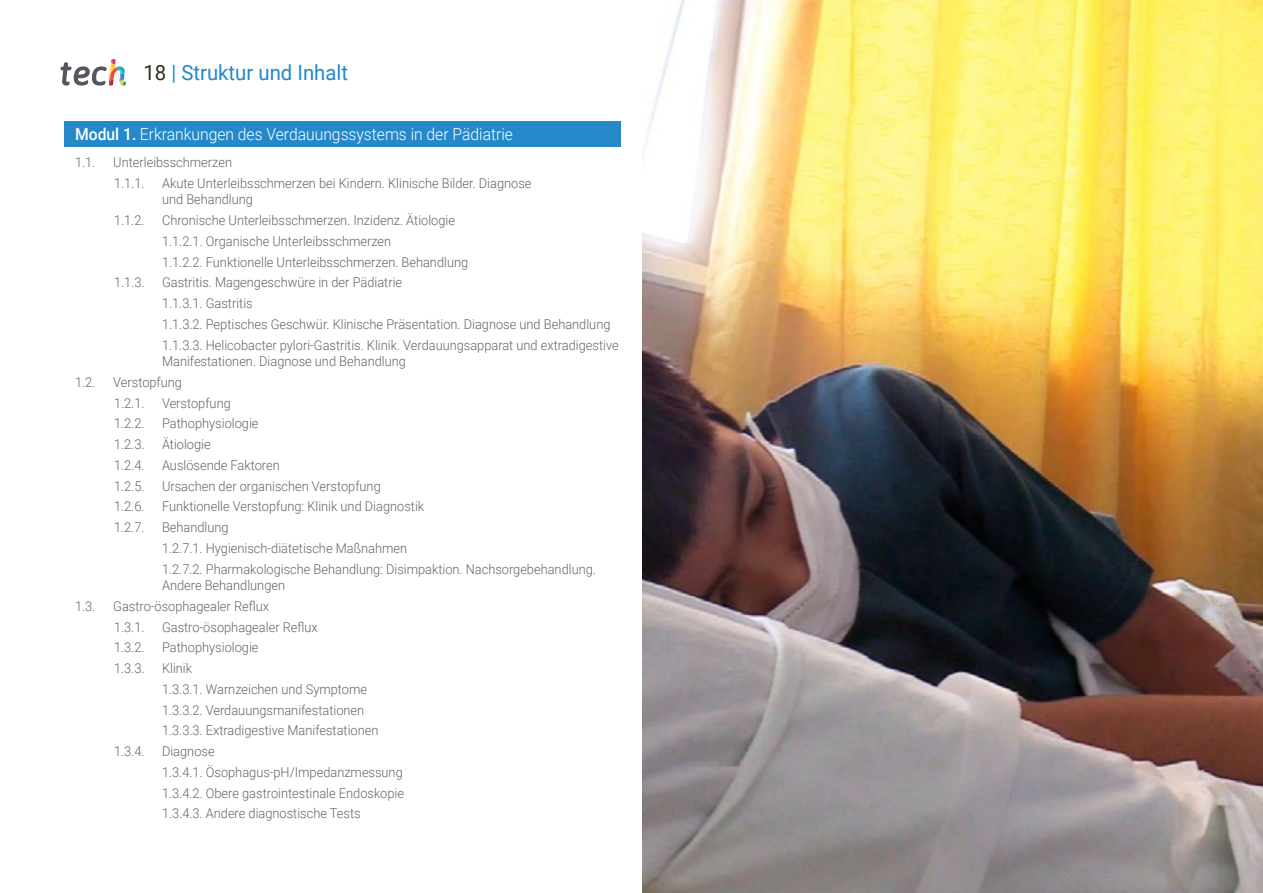
<style>
.page{position:relative;width:1263px;height:893px;background:#fff}
.page>*{position:absolute;margin:0;border:0;box-sizing:border-box;transform-origin:0 0}
.t1{font:21px "Roboto";color:#2488c9}
.t2{font:300 16.5px "Roboto";color:#fff;scale:.95 1}
.t3{font:300 13.5px/20.7px "Roboto";color:#61646a;scale:.95 1}
.s1{color:#312e20}
.s2{font-weight:500}
</style>
<div class="page">
<div style="left:64px;top:121px;width:557px;height:25px;background:#2488c9"></div>
<svg style="left:61px;top:59px;width:65px;height:27px"></svg>
<img style="left:642px;top:0;width:621px;height:893px">
<h1 class="t1" style="left:144px;top:57px;width:206px"><span class="s1">18</span> | Struktur und Inhalt</h1>
<p class="t2" style="left:75px;top:123px;width:462px"><span class="s2">Modul 1.</span> Erkrankungen des Verdauungssystems in der Pädiatrie</p>
<p class="t3" style="left:75px;top:151px;width:23px">1.1.</p>
<p class="t3" style="left:113px;top:151px;width:126px">Unterleibsschmerzen<br>1.1.1.</p>
<p class="t3" style="left:162px;top:174px;width:390px;line-height:16.5px">Akute Unterleibsschmerzen bei Kindern. Klinische Bilder. Diagnose und Behandlung</p>
<p class="t3" style="left:114px;top:209px;width:34px">1.1.2.</p>
<p class="t3" style="left:162px;top:209px;width:324px">Chronische Unterleibsschmerzen. Inzidenz. Ätiologie<br>1.1.2.1. Organische Unterleibsschmerzen<br>1.1.2.2. Funktionelle Unterleibsschmerzen. Behandlung</p>
<p class="t3" style="left:114px;top:272px;width:34px">1.1.3.</p>
<p class="t3" style="left:162px;top:272px;width:482px">Gastritis. Magengeschwüre in der Pädiatrie<br>1.1.3.1. Gastritis<br>1.1.3.2. Peptisches Geschwür. Klinische Präsentation. Diagnose und Behandlung 1.1.3.3. Helicobacter pylori-Gastritis. Klinik. Verdauungsapparat und extradigestive</p>
<p class="t3" style="left:162px;top:350px;width:258px">Manifestationen. Diagnose und Behandlung</p>
<p class="t3" style="left:75px;top:371px;width:23px">1.2.</p>
<p class="t3" style="left:113px;top:371px;width:74px">Verstopfung<br>1.2.1.</p>
<p class="t3" style="left:162px;top:392px;width:74px">Verstopfung</p>
<p class="t3" style="left:114px;top:413px;width:34px">1.2.2.</p>
<p class="t3" style="left:162px;top:413px;width:103px">Pathophysiologie</p>
<p class="t3" style="left:114px;top:433px;width:34px">1.2.3.</p>
<p class="t3" style="left:162px;top:433px;width:53px">Ätiologie</p>
<p class="t3" style="left:114px;top:454px;width:34px">1.2.4.</p>
<p class="t3" style="left:162px;top:454px;width:125px">Auslösende Faktoren</p>
<p class="t3" style="left:114px;top:475px;width:34px">1.2.5.</p>
<p class="t3" style="left:162px;top:475px;width:232px">Ursachen der organischen Verstopfung</p>
<p class="t3" style="left:114px;top:496px;width:34px">1.2.6.</p>
<p class="t3" style="left:162px;top:496px;width:277px">Funktionelle Verstopfung: Klinik und Diagnostik</p>
<p class="t3" style="left:114px;top:516px;width:34px">1.2.7.</p>
<p class="t3" style="left:162px;top:516px;width:458px">Behandlung<br>1.2.7.1. Hygienisch-diätetische Maßnahmen<br>1.2.7.2. Pharmakologische Behandlung: Disimpaktion. Nachsorgebehandlung.</p>
<p class="t3" style="left:162px;top:574px;width:131px">Andere Behandlungen</p>
<p class="t3" style="left:75px;top:595px;width:23px">1.3.</p>
<p class="t3" style="left:113px;top:595px;width:165px">Gastro-ösophagealer Reflux<br>1.3.1.</p>
<p class="t3" style="left:162px;top:616px;width:165px">Gastro-ösophagealer Reflux</p>
<p class="t3" style="left:114px;top:637px;width:34px">1.3.2.</p>
<p class="t3" style="left:162px;top:637px;width:103px">Pathophysiologie</p>
<p class="t3" style="left:114px;top:657px;width:34px">1.3.3.</p>
<p class="t3" style="left:162px;top:657px;width:229px">Klinik<br>1.3.3.1. Warnzeichen und Symptome<br>1.3.3.2. Verdauungsmanifestationen<br>1.3.3.3. Extradigestive Manifestationen</p>
<p class="t3" style="left:114px;top:740px;width:34px">1.3.4.</p>
<p class="t3" style="left:162px;top:740px;width:256px">Diagnose<br>1.3.4.1. Ösophagus-pH/Impedanzmessung 1.3.4.2. Obere gastrointestinale Endoskopie 1.3.4.3. Andere diagnostische Tests</p>
</div>
